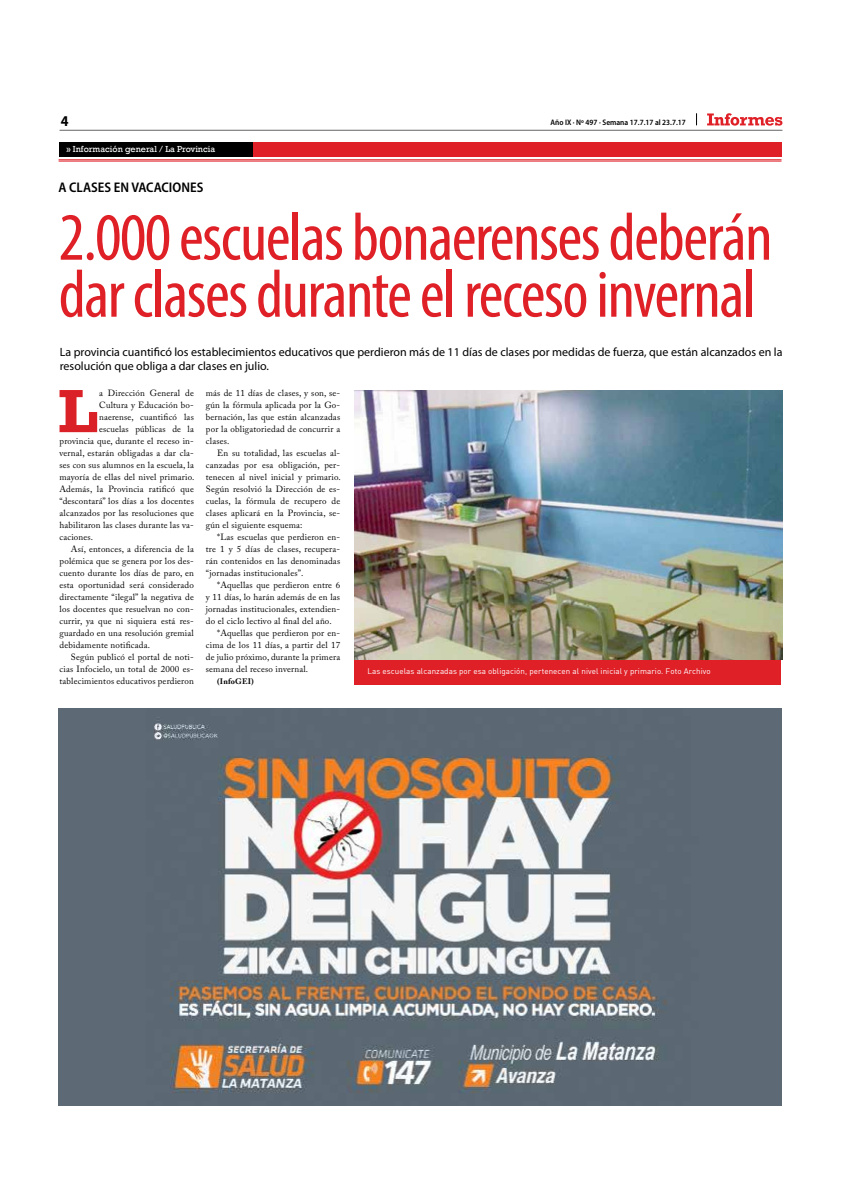
<style>
.page{position:relative;width:842px;height:1191px;background:#fff}
.page>*{position:absolute;margin:0;border:0;box-sizing:border-box;transform-origin:0 0}
.t1{font:condensed 68px/57px "Myriad Pro";letter-spacing:-.02em;color:#df2027}
.t2{font:700 62px "Rockwell";color:#da2128}
.t3{font:700 semi-condensed 15px "Myriad Pro";color:#000}
.t4{font:600 semi-condensed 14px "Myriad Pro";color:#000}
.t5{font:12px/14px "Myriad Pro";color:#000}
.t6{font:9px/12px "Adobe Caslon Pro";letter-spacing:.02em;color:#000;text-align:justify}
.t7{font:9px "Rockwell";color:#fff}
.t8{font:8px "DIN";letter-spacing:.01em;color:#fff}
.t9{font:600 semi-condensed 8px "Myriad Pro";color:#000}
.t10{font:700 8px "Adobe Caslon Pro";letter-spacing:.02em;color:#000}
</style>
<div class="page">
<svg style="left:696px;top:113px;width:1px;height:12px"></svg>
<hr style="left:60px;top:130px;width:722px;height:1px;background:#636567">
<svg style="left:707px;top:113px;width:75px;height:13px"></svg>
<hr style="left:59px;top:159px;width:722px;height:1px;background:#df2027">
<hr style="left:59px;top:161px;width:722px;height:1px;background:#df2027">
<div style="left:127px;top:143px;width:654px;height:14px;background:#df2027"></div>
<div style="left:59px;top:143px;width:193px;height:14px;background:#000"></div>
<img style="left:59px;top:708px;width:722px;height:397px">
<div style="left:354px;top:660px;width:427px;height:24px;background:#df2027"></div>
<img style="left:354px;top:390px;width:428px;height:269px">
<h3 class="t3" style="left:61px;top:112px;width:9px">4</h3>
<p class="t9" style="left:550px;top:118px;width:137px">Año IX ∙ Nº 497 ∙ Semana 17.7.17 al 23.7.17</p>
<p class="t7" style="left:66px;top:144px;width:150px">» Información general / La Provincia</p>
<h3 class="t4" style="left:58px;top:180px;width:146px">A CLASES EN VACACIONES</h3>
<h1 class="t1" style="left:59px;top:208px;width:715px">2.000 escuelas bonaerenses deberán dar clases durante el receso invernal</h1>
<h3 class="t5" style="left:60px;top:345px;width:724px">La provincia cuantificó los establecimientos educativos que perdieron más de 11 días de clases por medidas de fuerza, que están alcanzados en la resolución que obliga a dar clases en julio.</h3>
<h2 class="t2" style="left:58px;top:374px;width:42px">L</h2>
<p class="t6" style="left:99px;top:387px;width:96px">a Dirección General de</p>
<p class="t6" style="left:99px;top:399px;width:96px">Cultura y Educación bo-</p>
<p class="t6" style="left:99px;top:411px;width:96px">naerense, cuantificó las</p>
<p class="t6" style="left:99px;top:423px;width:96px">escuelas públicas de la</p>
<p class="t6" style="left:60px;top:435px;width:136px">provincia que, durante el receso in-</p>
<p class="t6" style="left:60px;top:447px;width:136px">vernal, estarán obligadas a dar cla-</p>
<p class="t6" style="left:60px;top:459px;width:136px">ses con sus alumnos en la escuela, la</p>
<p class="t6" style="left:60px;top:471px;width:136px">mayoría de ellas del nivel primario.</p>
<p class="t6" style="left:60px;top:483px;width:136px">Además, la Provincia ratificó que</p>
<p class="t6" style="left:60px;top:495px;width:136px">“descontará” los días a los docentes</p>
<p class="t6" style="left:60px;top:507px;width:136px">alcanzados por las resoluciones que</p>
<p class="t6" style="left:60px;top:519px;width:136px">habilitaron las clases durante las va-</p>
<p class="t6" style="left:60px;top:531px;width:35px">caciones.</p>
<p class="t6" style="left:71px;top:543px;width:124px">Así, entonces, a diferencia de la</p>
<p class="t6" style="left:60px;top:555px;width:136px">polémica que se genera por los des-</p>
<p class="t6" style="left:60px;top:567px;width:136px">cuento durante los días de paro, en</p>
<p class="t6" style="left:60px;top:579px;width:136px">esta oportunidad será considerado</p>
<p class="t6" style="left:60px;top:591px;width:136px">directamente “ilegal” la negativa de</p>
<p class="t6" style="left:60px;top:603px;width:136px">los docentes que resuelvan no con-</p>
<p class="t6" style="left:60px;top:615px;width:136px">currir, ya que ni siquiera está res-</p>
<p class="t6" style="left:60px;top:627px;width:136px">guardado en una resolución gremial</p>
<p class="t6" style="left:60px;top:639px;width:92px">debidamente notificada.</p>
<p class="t6" style="left:71px;top:651px;width:124px">Según publicó el portal de noti-</p>
<p class="t6" style="left:60px;top:663px;width:136px">cias Infocielo, un total de 2000 es-</p>
<p class="t6" style="left:60px;top:675px;width:136px">tablecimientos educativos perdieron</p>
<p class="t6" style="left:206px;top:387px;width:136px">más de 11 días de clases, y son, se&shy;gún la fórmula aplicada por la Go&shy;bernación, las que están alcanzadas por la obligatoriedad de concurrir a clases.</p>
<p class="t6" style="left:206px;top:447px;width:136px;text-indent:11px">En su totalidad, las escuelas al&shy;canzadas por esa obligación, per&shy;tenecen al nivel inicial y primario.<br>Según resolvió la Dirección de es&shy;cuelas, la fórmula de recupero de clases aplicará en la Provincia, se&shy;gún el siguiente esquema:</p>
<p class="t6" style="left:206px;top:531px;width:136px;text-indent:11px">*Las escuelas que perdieron en&shy;tre 1 y 5 días de clases, recupera&shy;rán contenidos en las denominadas “jornadas institucionales”.</p>
<p class="t6" style="left:217px;top:579px;width:124px">*Aquellas que perdieron entre 6</p>
<p class="t6" style="left:206px;top:591px;width:136px">y 11 días, lo harán además de en las</p>
<p class="t6" style="left:206px;top:603px;width:136px">jornadas institucionales, extendien-</p>
<p class="t6" style="left:206px;top:615px;width:127px">do el ciclo lectivo al final del año.</p>
<p class="t6" style="left:217px;top:627px;width:124px">*Aquellas que perdieron por en-</p>
<p class="t6" style="left:206px;top:639px;width:136px">cima de los 11 días, a partir del 17</p>
<p class="t6" style="left:206px;top:651px;width:136px">de julio próximo, durante la primera</p>
<p class="t6" style="left:206px;top:663px;width:104px">semana del receso invernal.</p>
<p class="t10" style="left:217px;top:677px;width:38px">(InfoGEI)</p>
<p class="t8" style="left:367px;top:666px;width:345px">Las escuelas alcanzadas por esa obligación, pertenecen al nivel inicial y primario. Foto Archivo</p>
</div>
